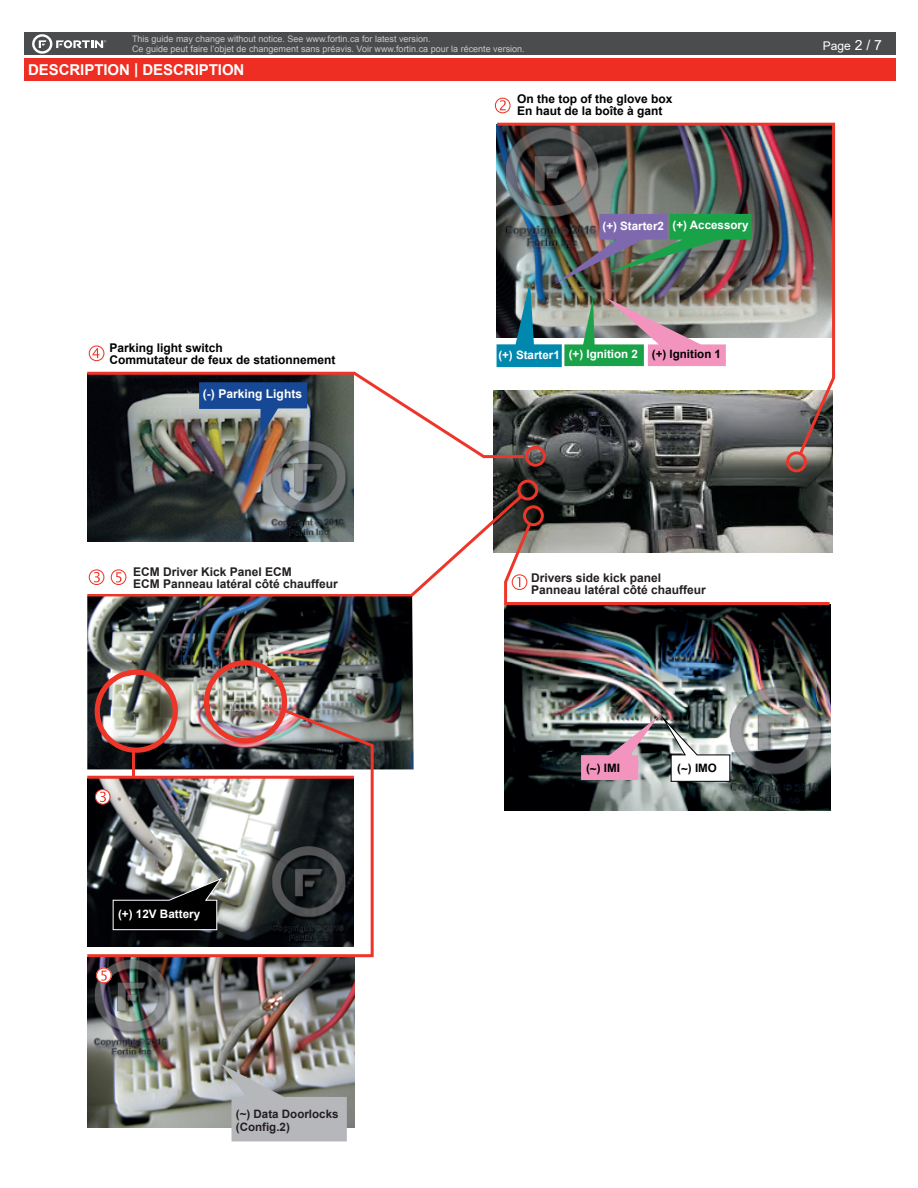
<style>
.page{position:relative;width:918px;height:1188px;background:#fff}
.page>*{position:absolute;margin:0;border:0;box-sizing:border-box;transform-origin:0 0}
.t1{font:700 15px "Arial";letter-spacing:-.005em;color:#fff}
.t2{font:700 12px/12px "Arial";color:#231f20}
.t3{font:700 12px/12px "Arial";color:#000001}
.t4{font:700 12px "Arial";color:#fff}
.t5{font:12px "Arial";color:#fff}
.t6{font:700 11.7px "Arial";color:#fff}
.t7{font:700 11.55px "Arial";color:#fff}
.t8{font:700 11.55px/13px "Arial";color:#231f20}
.t9{font:700 11.55px "Arial";color:#000001}
.t10{font:9px/9.8px "Arial";color:#c7c8ca}
.s1{color:#000001}
.s2{font-size:13.95px}
</style>
<div class="page">
<div style="left:24px;top:33px;width:872px;height:22px;background:#4b4c4d"></div>
<div style="left:24px;top:58px;width:872px;height:23px;background:#ee2e22"></div>
<svg style="left:32px;top:34px;width:74px;height:20px"></svg>
<svg style="left:495px;top:98px;width:16px;height:15px"></svg>
<img style="left:504px;top:607px;width:326px;height:204px">
<img style="left:87px;top:460px;width:266px;height:33px">
<img style="left:493px;top:458px;width:339px;height:63px">
<img style="left:581px;top:712px;width:150px;height:70px">
<div style="left:786px;top:451px;width:21px;height:21px;border:3px solid #ee3529;border-radius:50%"></div>
<div style="left:525px;top:446px;width:21px;height:21px;border:3px solid #ee3529;border-radius:50%"></div>
<div style="left:517px;top:480px;width:21px;height:20px;border:3px solid #ee3529;border-radius:50%"></div>
<div style="left:523px;top:505px;width:21px;height:21px;border:3px solid #ee3529;border-radius:50%"></div>
<svg style="left:504px;top:521px;width:329px;height:86px"></svg>
<img style="left:496px;top:122px;width:340px;height:336px">
<svg style="left:87px;top:493px;width:438px;height:105px"></svg>
<img style="left:87px;top:596px;width:327px;height:173px">
<img style="left:87px;top:959px;width:268px;height:168px">
<svg style="left:221px;top:1064px;width:126px;height:77px;background:#abacad"></svg>
<img style="left:87px;top:214px;width:665px;height:246px">
<div style="left:204px;top:660px;width:83px;height:83px;border:5px solid #ee3529;border-radius:50%"></div>
<div style="left:95px;top:670px;width:83px;height:83px;border:5px solid #ee3529;border-radius:50%"></div>
<img style="left:87px;top:704px;width:288px;height:255px">
<svg style="left:95px;top:789px;width:16px;height:16px"></svg>
<svg style="left:89px;top:569px;width:15px;height:16px"></svg>
<svg style="left:96px;top:968px;width:16px;height:15px"></svg>
<svg style="left:111px;top:569px;width:15px;height:16px"></svg>
<p class="t10" style="left:132px;top:34px;width:394px">This guide may change without notice. See www.fortin.ca for latest version.<br>Ce guide peut faire l’objet de changement sans préavis. Voir www.fortin.ca pour la récente version.</p>
<h1 class="t1" style="left:28px;top:59px;width:218px">DESCRIPTION | DESCRIPTION</h1>
<p class="t3" style="left:517px;top:93px;width:157px">On the top of the glove box<br>En haut de la boîte à gant</p>
<p class="t3" style="left:109px;top:342px;width:228px">Parking light switch<br>Commutateur de feux de stationnement</p>
<p class="t4" style="left:203px;top:386px;width:101px">(-) Parking Lights</p>
<p class="t2" style="left:133px;top:566px;width:206px">ECM Driver Kick Panel ECM<br>ECM Panneau latéral côté chauffeur</p>
<p class="t6" style="left:118px;top:905px;width:84px">(+) 12V Battery</p>
<p class="t7" style="left:603px;top:217px;width:148px">(+) Starter2 (+) Accessory</p>
<p class="t7" style="left:498px;top:346px;width:224px">(+) Starter1 (+) Ignition 2 <span class="s1">(+) Ignition 1</span></p>
<p class="t2" style="left:531px;top:572px;width:176px">Drivers side kick panel<br>Panneau latéral côté chauffeur</p>
<p class="t9" style="left:586px;top:760px;width:35px">(~) IMI</p>
<p class="t9" style="left:677px;top:760px;width:41px">(~) IMO</p>
<h2 class="t5" style="left:823px;top:38px;width:61px">Page <span class="s2">2 / 7</span></h2>
<p class="t8" style="left:236px;top:1107px;width:104px">(~) Data Doorlocks (Config.2)</p>
</div>
